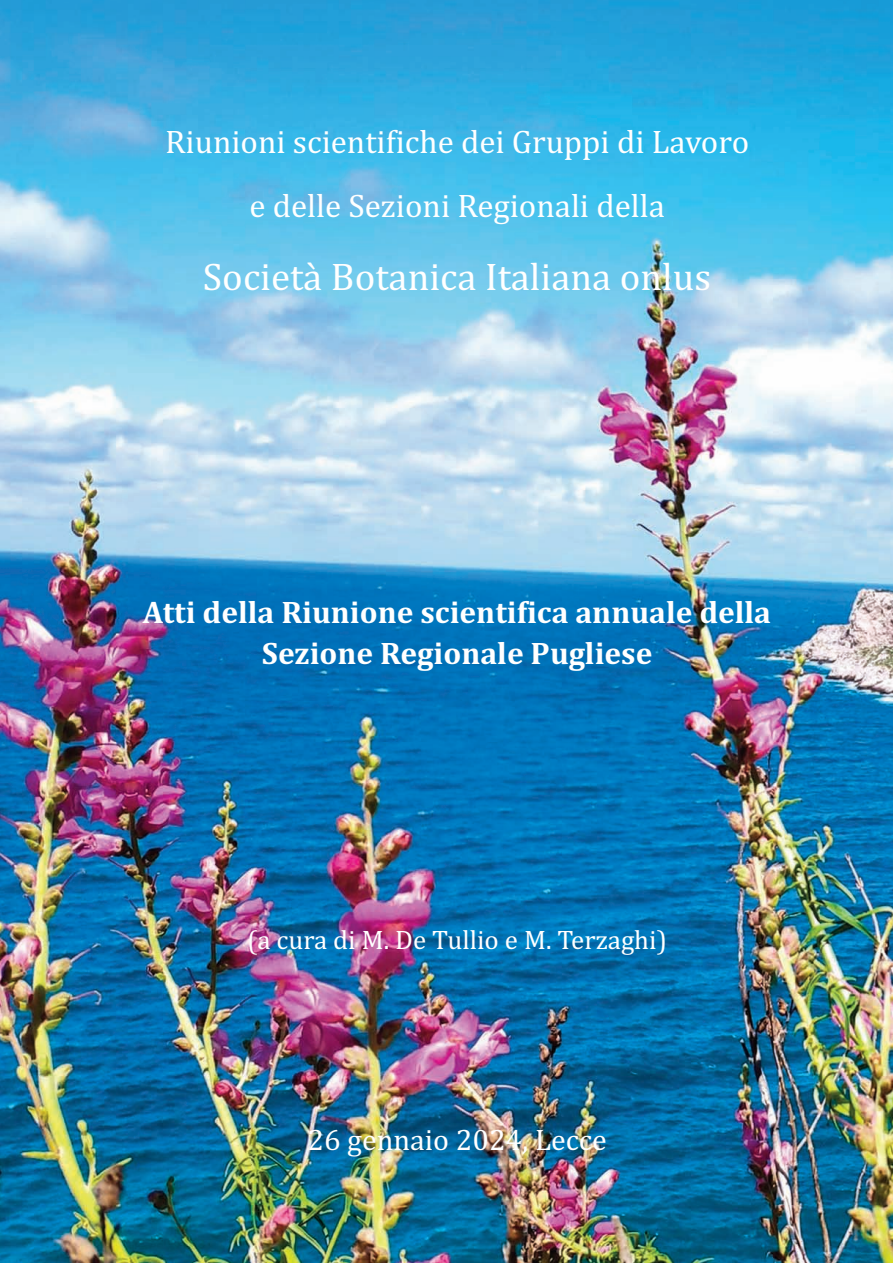
<style>
.page{position:relative;width:893px;height:1263px;background:#fff}
.page>*{position:absolute;margin:0;border:0;box-sizing:border-box;transform-origin:0 0}
.t1{font:39px "Cambria";color:#fff}
.t2{font:33px/64.2px "Cambria";color:#fff;text-align:center}
.t3{font:700 31.5px/41.1px "Cambria";color:#fff;text-align:center}
.t4{font:30px "Cambria";color:#fff}
.t5{font:27px "Cambria";color:#fff}
</style>
<div class="page">
<img style="left:0;top:0;width:893px;height:1263px">
<p class="t2" style="left:165px;top:113px;width:586px">Riunioni scientifiche dei Gruppi di Lavoro e delle Sezioni Regionali della</p>
<p class="t1" style="left:203px;top:263px;width:510px">Società Botanica Italiana onlus</p>
<p class="t3" style="left:143px;top:594px;width:630px">Atti della Riunione scientifica annuale della<br>Sezione Regionale Pugliese</p>
<p class="t5" style="left:247px;top:930px;width:421px">(a cura di M. De Tullio e M. Terzaghi)</p>
<p class="t4" style="left:307px;top:1129px;width:301px">26 gennaio 2024, Lecce</p>
</div>
